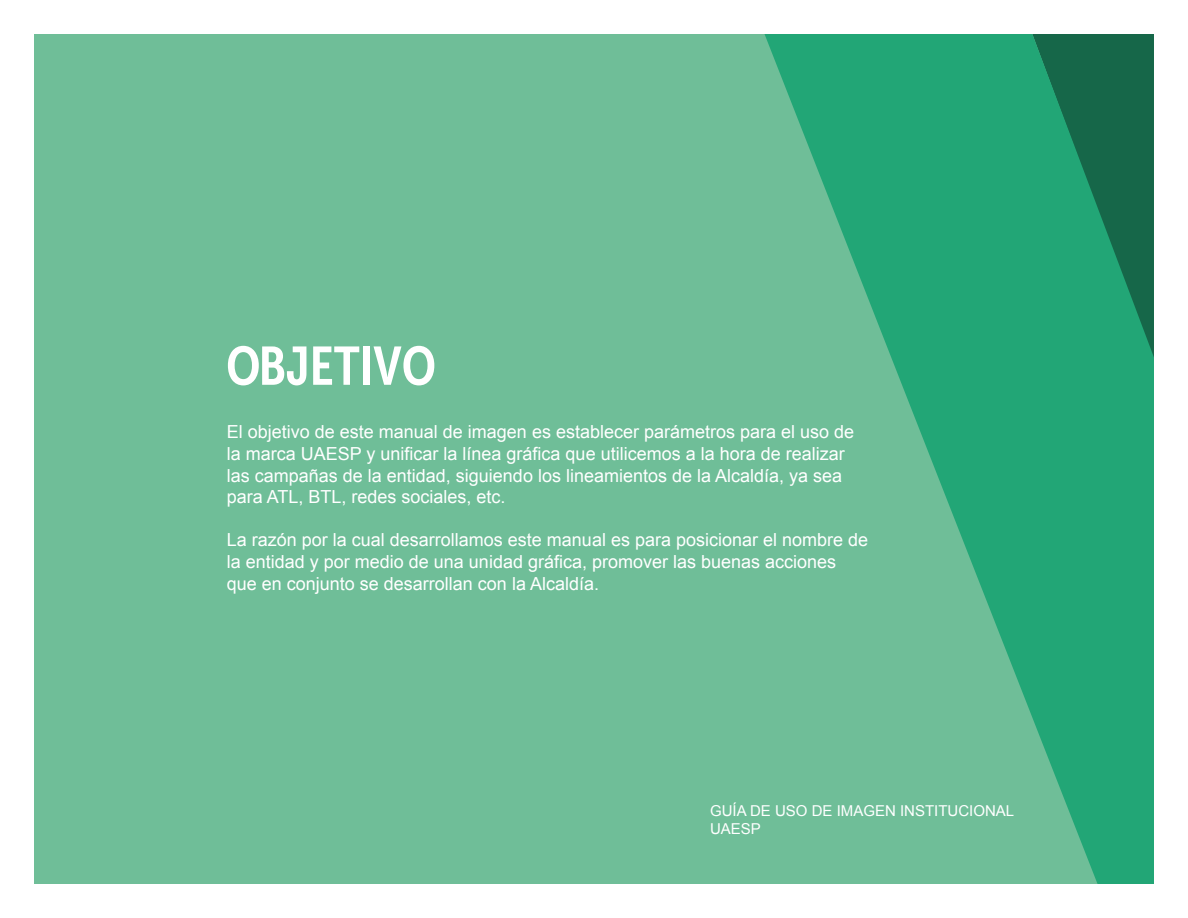
<style>
.page{position:relative;width:1188px;height:918px;background:#fff}
.page>*{position:absolute;margin:0;border:0;box-sizing:border-box;transform-origin:0 0}
.t1{font:54px "Museo Sans Condensed 700";color:#fff}
.t2{font:18px/21.6px "Arial";color:#fff}
.t3{font:15px/18px "Arial";color:#fff}
</style>
<div class="page">
<div style="left:34px;top:34px;width:1120px;height:850px;background:#6fbe98"></div>
<svg style="left:765px;top:34px;width:389px;height:850px;fill:#22a676"></svg>
<h1 class="t1" style="left:226px;top:336px;width:212px">OBJETIVO</h1>
<p class="t2" style="left:227px;top:422px;width:629px">El objetivo de este manual de imagen es establecer parámetros para el uso de la marca UAESP y unificar la línea gráfica que utilicemos a la hora de realizar las campañas de la entidad, siguiendo los lineamientos de la Alcaldía, ya sea para ATL, BTL, redes sociales, etc.</p>
<p class="t2" style="left:227px;top:530px;width:643px">La razón por la cual desarrollamos este manual es para posicionar el nombre de la entidad y por medio de una unidad gráfica, promover las buenas acciones que en conjunto se desarrollan con la Alcaldía.</p>
<p class="t3" style="left:710px;top:802px;width:306px">GUÍA DE USO DE IMAGEN INSTITUCIONAL<br>UAESP</p>
</div>
